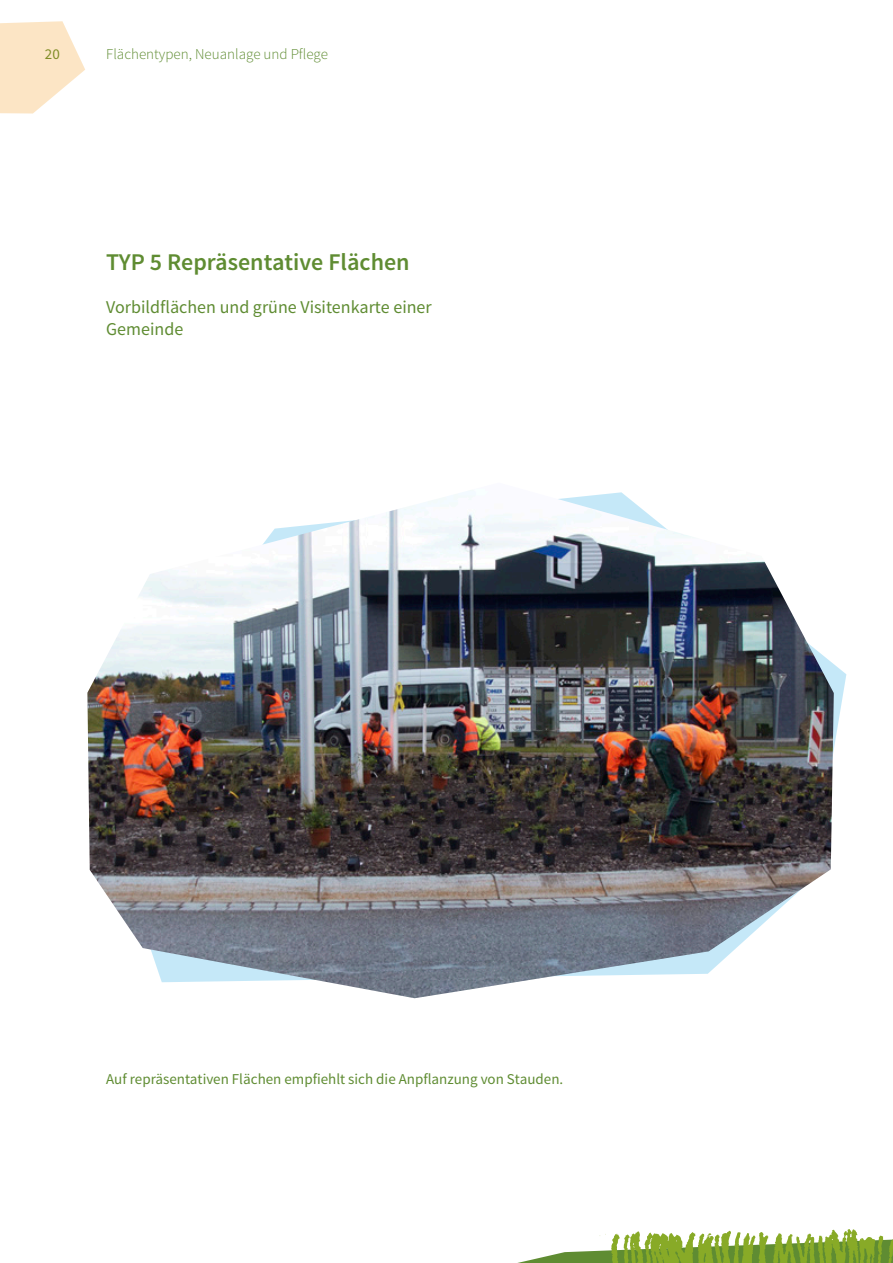
<style>
.page{position:relative;width:893px;height:1263px;background:#fff}
.page>*{position:absolute;margin:0;border:0;box-sizing:border-box;transform-origin:0 0}
.t1{font:600 24px "Source Sans Pro";color:#5f8c32}
.Hervorhebung{font:18px/21.6px "Source Sans Pro";color:#5f8c32}
.Bildunterschrift{font:15px "Source Sans Pro";color:#5f8c32}
.t2{font:300 15px "Source Sans Pro";color:#5f8c32}
</style>
<div class="page">
<svg style="left:517px;top:1229px;width:376px;height:34px"></svg>
<svg style="left:0;top:21px;width:85px;height:93px"></svg>
<img style="left:87px;top:490px;width:747px;height:508px">
<p class="Bildunterschrift" style="left:45px;top:44px;width:16px">20</p>
<p class="t2" style="left:106px;top:45px;width:223px">Flächentypen, Neuanlage und Pflege</p>
<h2 class="t1" style="left:106px;top:247px;width:305px">TYP 5 Repräsentative Flächen</h2>
<p class="Hervorhebung" style="left:106px;top:296px;width:327px">Vorbildflächen und grüne Visitenkarte einer<br>Gemeinde</p>
<p class="Bildunterschrift" style="left:106px;top:1070px;width:458px">Auf repräsentativen Flächen empfiehlt sich die Anpflanzung von Stauden.</p>
</div>
